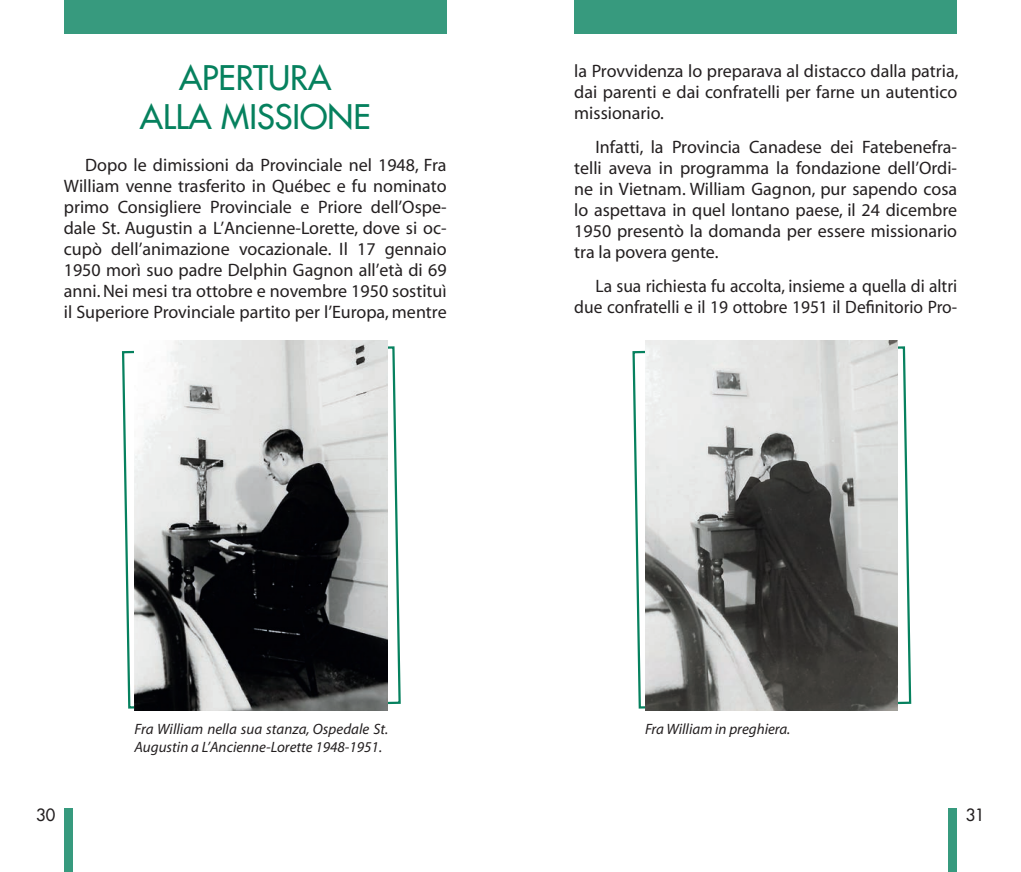
<style>
.page{position:relative;width:1021px;height:872px;background:#fff}
.page>*{position:absolute;margin:0;border:0;box-sizing:border-box;transform-origin:0 0}
.t1{font:33px/39px "Futura";color:#06815e;text-align:center}
.t2{font:18px/21px "Myriad";color:#231f20;text-align:justify}
.t3{font:16.5px "Futura";color:#231f20}
.t4{font:italic 15px/18px "Myriad";color:#231f20}
</style>
<div class="page">
<div style="left:64px;top:808px;width:8px;height:64px;background:#379a7e"></div>
<div style="left:948px;top:808px;width:9px;height:64px;background:#379a7e"></div>
<div style="left:64px;top:0;width:382px;height:34px;background:#379a7e"></div>
<div style="left:574px;top:0;width:383px;height:34px;background:#379a7e"></div>
<svg style="left:122px;top:345px;width:279px;height:364px"></svg>
<svg style="left:632px;top:345px;width:280px;height:364px"></svg>
<img style="left:134px;top:341px;width:253px;height:369px">
<img style="left:645px;top:341px;width:252px;height:369px">
<h1 class="t1" style="left:140px;top:58px;width:232px">APERTURA<br>ALLA MISSIONE</h1>
<p class="t2" style="left:64px;top:155px;width:384px;text-indent:21px">Dopo le dimissioni da Provinciale nel 1948, Fra William venne trasferito in Québec e fu nominato primo Consigliere Provinciale e Priore dell’Ospe&shy;dale St. Augustin a L’Ancienne-Lorette, dove si oc&shy;cupò dell’animazione vocazionale. Il 17 gennaio 1950 morì suo padre Delphin Gagnon all’età di 69 anni. Nei mesi tra ottobre e novembre 1950 sostituì il Superiore Provinciale partito per l’Europa, mentre</p>
<p class="t2" style="left:574px;top:62px;width:385px">la Provvidenza lo preparava al distacco dalla patria, dai parenti e dai confratelli per farne un autentico missionario.</p>
<p class="t2" style="left:574px;top:137px;width:384px;text-indent:21px">Infatti, la Provincia Canadese dei Fatebenefra&shy;telli aveva in programma la fondazione dell’Ordi&shy;ne in Vietnam. William Gagnon, pur sapendo cosa lo aspettava in quel lontano paese, il 24 dicembre 1950 presentò la domanda per essere missionario tra la povera gente.</p>
<p class="t2" style="left:574px;top:276px;width:384px;text-align:right">La sua richiesta fu accolta, insieme a quella di altri due confratelli e il 19 ottobre 1951 il Definitorio Pro-</p>
<p class="t4" style="left:134px;top:721px;width:255px">Fra William nella sua stanza, Ospedale St.<br>Augustin a L’Ancienne-Lorette 1948-1951.</p>
<p class="t4" style="left:645px;top:721px;width:147px">Fra William in preghiera.</p>
<p class="t3" style="left:36px;top:804px;width:21px">30</p>
<p class="t3" style="left:965px;top:804px;width:21px">31</p>
</div>
